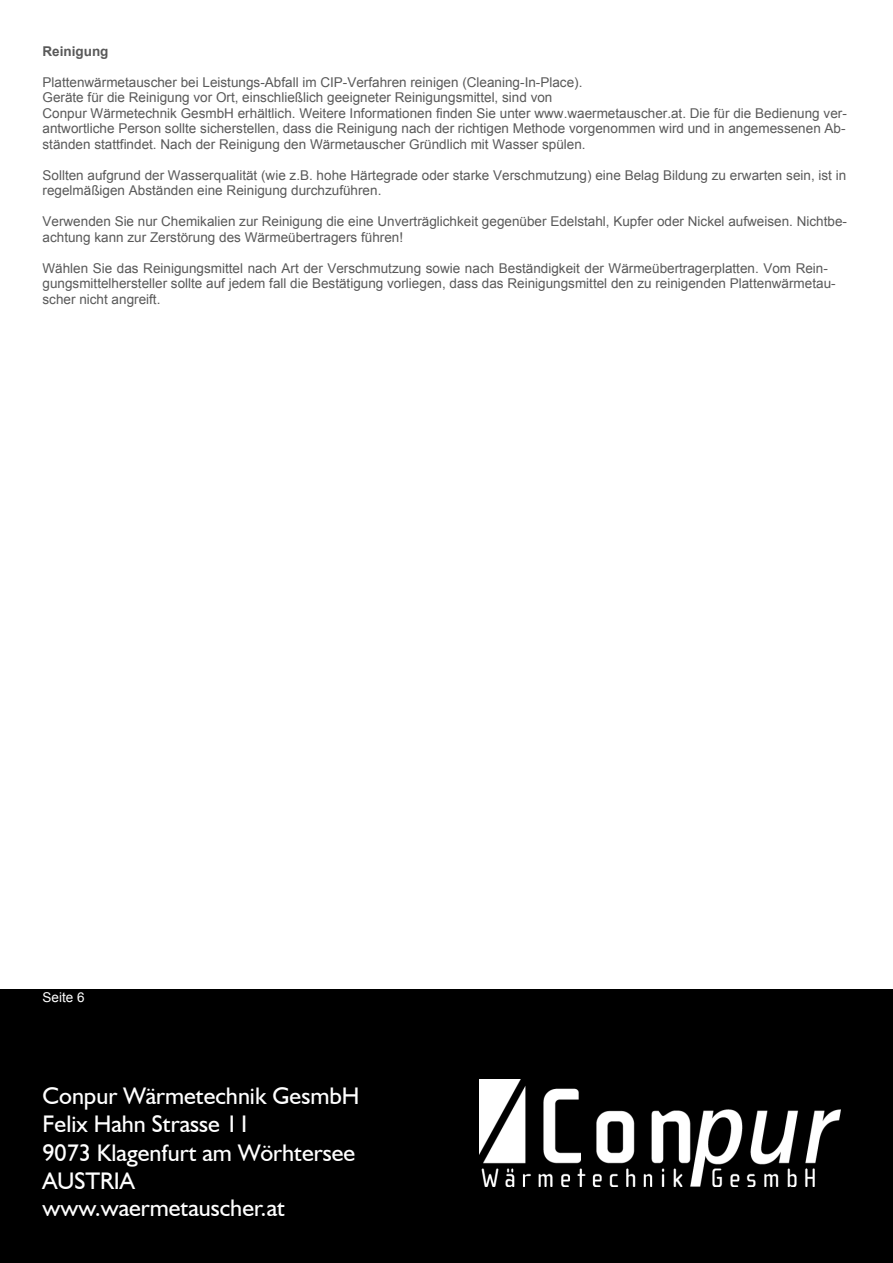
<style>
.page{position:relative;width:893px;height:1263px;background:#fff}
.page>*{position:absolute;margin:0;border:0;box-sizing:border-box;transform-origin:0 0}
.t1{font:24px/28.7px "Humanist 521 BT";color:#fff}
.t2{font:13.5px/15.5px "Arial";color:#595959}
.t3{font:700 13.5px "Arial";color:#595959}
.t4{font:13.5px "Arial";color:#fff}
</style>
<div class="page">
<div style="left:0;top:989px;width:893px;height:274px;background:#000"></div>
<img style="left:480px;top:1080px;width:360px;height:106px">
<p class="t3" style="left:43px;top:46px;width:67px">Reinigung</p>
<p class="t2" style="left:43px;top:76px;width:806px">Plattenwärmetauscher bei Leistungs-Abfall im CIP-Verfahren reinigen (Cleaning-In-Place).<br>Geräte für die Reinigung vor Ort, einschließlich geeigneter Reinigungsmittel, sind von<br>Conpur Wärmetechnik GesmbH erhältlich. Weitere Informationen finden Sie unter www.waermetauscher.at. Die für die Bedienung ver&shy;antwortliche Person sollte sicherstellen, dass die Reinigung nach der richtigen Methode vorgenommen wird und in angemessenen Ab&shy;ständen stattfindet. Nach der Reinigung den Wärmetauscher Gründlich mit Wasser spülen.</p>
<p class="t2" style="left:43px;top:169px;width:805px">Sollten aufgrund der Wasserqualität (wie z.B. hohe Härtegrade oder starke Verschmutzung) eine Belag Bildung zu erwarten sein, ist in regelmäßigen Abständen eine Reinigung durchzuführen.</p>
<p class="t2" style="left:43px;top:215px;width:806px">Verwenden Sie nur Chemikalien zur Reinigung die eine Unverträglichkeit gegenüber Edelstahl, Kupfer oder Nickel aufweisen. Nichtbe&shy;achtung kann zur Zerstörung des Wärmeübertragers führen!</p>
<p class="t2" style="left:43px;top:262px;width:795px">Wählen Sie das Reinigungsmittel nach Art der Verschmutzung sowie nach Beständigkeit der Wärmeübertragerplatten. Vom Rein&shy;gungsmittelhersteller sollte auf jedem fall die Bestätigung vorliegen, dass das Reinigungsmittel den zu reinigenden Plattenwärmetau&shy;scher nicht angreift.</p>
<p class="t4" style="left:43px;top:992px;width:44px">Seite 6</p>
<h1 class="t1" style="left:43px;top:1083px;width:318px">Conpur Wärmetechnik GesmbH<br>Felix Hahn Strasse 11<br>9073 Klagenfurt am Wörhtersee<br>AUSTRIA</h1>
<h1 class="t1" style="left:43px;top:1195px;width:244px">www.waermetauscher.at</h1>
</div>
